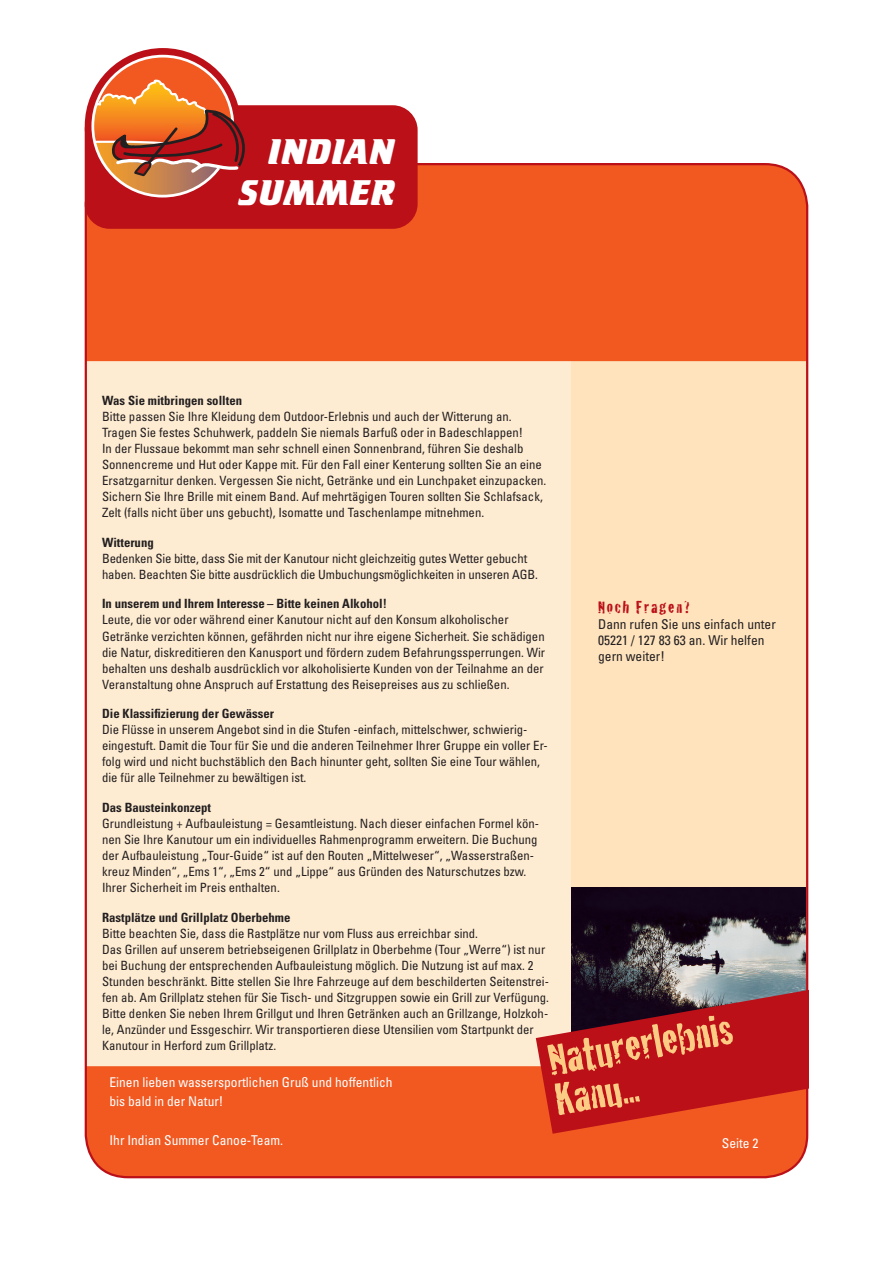
<style>
.page{position:relative;width:893px;height:1263px;background:#fff}
.page>*{position:absolute;margin:0;border:0;box-sizing:border-box;transform-origin:0 0}
.t1{font:46.65px/40.8px "Cracked";color:#fdcc84}
.t2{font:700 37.2px/41.5px "Crillee T";letter-spacing:.01em;color:#fff;text-align:right}
.t3{font:18px "Cracked";letter-spacing:.1em;color:#bb1018}
.t4{font:condensed 13.5px/19.5px "Univers LT Pro";color:#fff}
.t5{font:condensed 13.5px/16.2px "Univers LT Pro";color:#231f20}
.t6{font:condensed 12.75px/16px "Univers LT Pro";color:#231f20}
.t7{font:700 condensed 12.75px "Univers";color:#231f20}
</style>
<div class="page">
<div style="left:558px;top:314px;width:250px;height:772px;background:#fee3bd"></div>
<div style="left:85px;top:340px;width:485px;height:746px;background:#feecd2"></div>
<div style="left:86px;top:1066px;width:721px;height:111px;background:#f15921"></div>
<div style="left:88px;top:164px;width:719px;height:197px;background:#f15921"></div>
<div style="left:85px;top:105px;width:333px;height:124px;background:#bb1018;border-radius:25px"></div>
<svg style="left:86px;top:49px;width:154px;height:154px;fill:#bb1018"></svg>
<div style="left:93px;top:56px;width:140px;height:140px;background:#f15921;border-radius:50%"></div>
<svg style="left:93px;top:79px;width:155px;height:117px"></svg>
<img style="left:571px;top:888px;width:235px;height:101px">
<svg style="left:536px;top:989px;width:273px;height:145px"></svg>
<h2 class="t2" style="left:239px;top:130px;width:157px">INDIAN<br>SUMMER</h2>
<p class="t7" style="left:102px;top:392px;width:142px">Was Sie mitbringen sollten</p>
<p class="t6" style="left:102px;top:408px;width:446px">Bitte passen Sie Ihre Kleidung dem Outdoor-Erlebnis und auch der Witterung an.<br>Tragen Sie festes Schuhwerk, paddeln Sie niemals Barfuß oder in Badeschlappen!<br>In der Flussaue bekommt man sehr schnell einen Sonnenbrand, führen Sie deshalb Sonnencreme und Hut oder Kappe mit. Für den Fall einer Kenterung sollten Sie an eine Ersatzgarnitur denken. Vergessen Sie nicht, Getränke und ein Lunchpaket einzupacken.<br>Sichern Sie Ihre Brille mit einem Band. Auf mehrtägigen Touren sollten Sie Schlafsack, Zelt (falls nicht über uns gebucht), Isomatte und Taschenlampe mitnehmen.</p>
<p class="t7" style="left:102px;top:534px;width:53px">Witterung</p>
<p class="t6" style="left:102px;top:550px;width:437px">Bedenken Sie bitte, dass Sie mit der Kanutour nicht gleichzeitig gutes Wetter gebucht haben. Beachten Sie bitte ausdrücklich die Umbuchungsmöglichkeiten in unseren AGB.</p>
<p class="t7" style="left:102px;top:596px;width:286px">In unserem und Ihrem Interesse – Bitte keinen Alkohol!</p>
<p class="t6" style="left:102px;top:612px;width:445px">Leute, die vor oder während einer Kanutour nicht auf den Konsum alkoholischer Getränke verzichten können, gefährden nicht nur ihre eigene Sicherheit. Sie schädigen die Natur, diskreditieren den Kanusport und fördern zudem Befahrungssperrungen. Wir behalten uns deshalb ausdrücklich vor alkoholisierte Kunden von der Teilnahme an der Veranstaltung ohne Anspruch auf Erstattung des Reisepreises aus zu schließen.</p>
<p class="t7" style="left:102px;top:706px;width:174px">Die Klassifizierung der Gewässer</p>
<p class="t6" style="left:102px;top:721px;width:447px">Die Flüsse in unserem Angebot sind in die Stufen -einfach, mittelschwer, schwierig&shy;eingestuft. Damit die Tour für Sie und die anderen Teilnehmer Ihrer Gruppe ein voller Er&shy;folg wird und nicht buchstäblich den Bach hinunter geht, sollten Sie eine Tour wählen, die für alle Teilnehmer zu bewältigen ist.</p>
<p class="t7" style="left:102px;top:800px;width:111px">Das Bausteinkonzept</p>
<p class="t6" style="left:102px;top:815px;width:438px">Grundleistung + Aufbauleistung = Gesamtleistung. Nach dieser einfachen Formel kön&shy;nen Sie Ihre Kanutour um ein individuelles Rahmenprogramm erweitern. Die Buchung der Aufbauleistung „Tour-Guide“ ist auf den Routen „Mittelweser“, „Wasserstraßen&shy;kreuz Minden“, „Ems 1“, „Ems 2“ und „Lippe“ aus Gründen des Naturschutzes bzw.<br>Ihrer Sicherheit im Preis enthalten.</p>
<p class="t7" style="left:102px;top:909px;width:190px">Rastplätze und Grillplatz Oberbehme</p>
<p class="t6" style="left:102px;top:925px;width:449px">Bitte beachten Sie, dass die Rastplätze nur vom Fluss aus erreichbar sind.<br>Das Grillen auf unserem betriebseigenen Grillplatz in Oberbehme (Tour „Werre“) ist nur bei Buchung der entsprechenden Aufbauleistung möglich. Die Nutzung ist auf max. 2<br>Stunden beschränkt. Bitte stellen Sie Ihre Fahrzeuge auf dem beschilderten Seitenstrei&shy;fen ab. Am Grillplatz stehen für Sie Tisch- und Sitzgruppen sowie ein Grill zur Verfügung.<br>Bitte denken Sie neben Ihrem Grillgut und Ihren Getränken auch an Grillzange, Holzkoh&shy;le, Anzünder und Essgeschirr. Wir transportieren diese Utensilien vom Startpunkt der Kanutour in Herford zum Grillplatz.</p>
<p class="t4" style="left:109px;top:1072px;width:285px">Einen lieben wassersportlichen Gruß und hoffentlich bis bald in der Natur!</p>
<p class="t4" style="left:109px;top:1130px;width:175px">Ihr Indian Summer Canoe-Team.</p>
<h3 class="t3" style="left:598px;top:593px;width:93px">Noch Fragen?</h3>
<p class="t5" style="left:598px;top:616px;width:179px">Dann rufen Sie uns einfach unter<br>05221 / 127 83 63 an. Wir helfen gern weiter!</p>
<h1 class="t1" style="left:544px;top:1038px;width:188px;rotate:-10deg">Naturerlebnis<br>Kanu...</h1>
<p class="t4" style="left:722px;top:1133px;width:38px">Seite 2</p>
</div>
